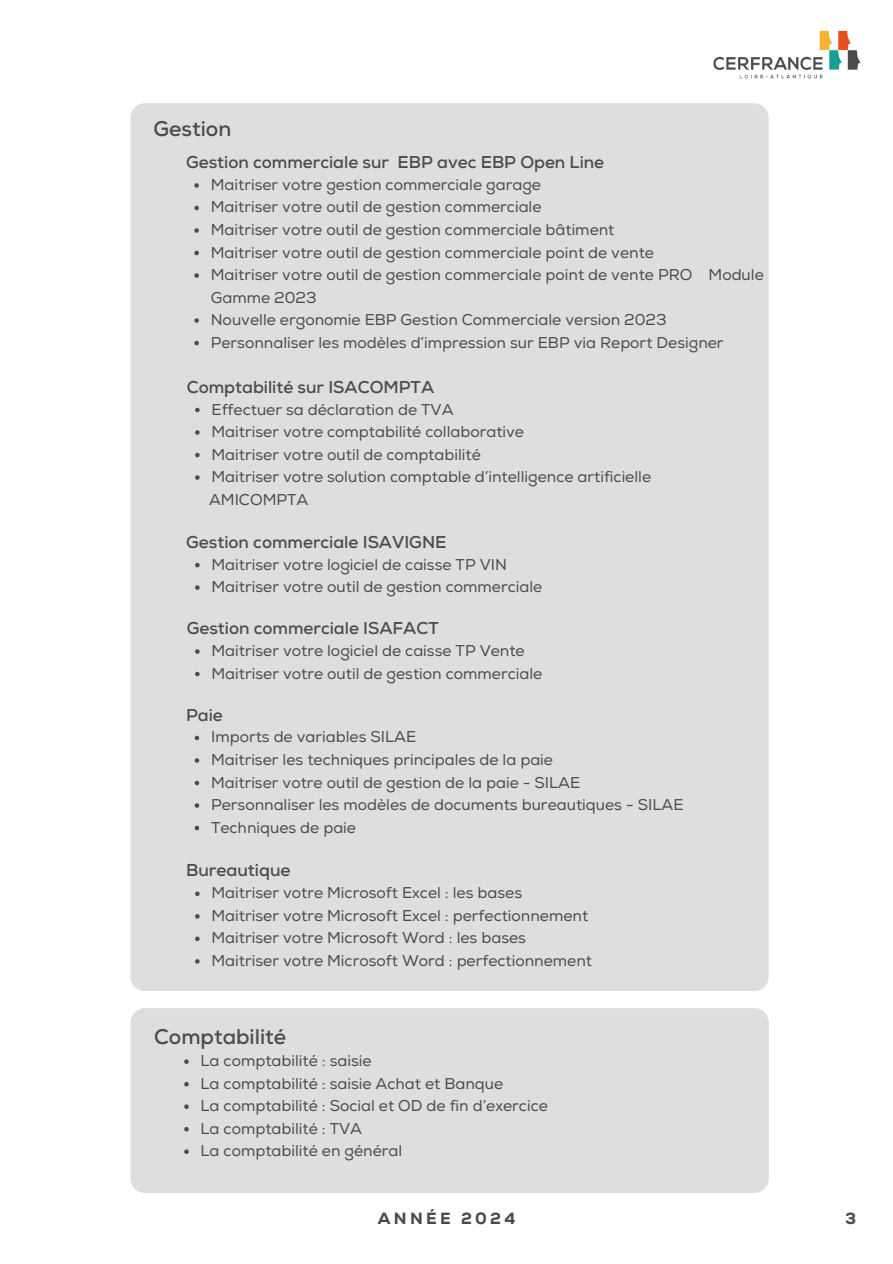
<style>
.page{position:relative;width:893px;height:1264px;background:#fff}
.page>*{position:absolute;margin:0;border:0;box-sizing:border-box;transform-origin:0 0}
.t1{font:700 21.15px "Nexa";color:#4b4b4d}
.t2{font:700 17.25px "Nexa";color:#4b4b4d}
.t3{font:700 17.1px "Nexa";color:#4b4b4d}
.t4{font:800 16.2px "Nexa";letter-spacing:.2em;color:#4b4b4d}
.t5{font:15.6px/22.5px "Nexa";color:#4b4b4d}
</style>
<div class="page">
<div style="left:130px;top:103px;width:638px;height:888px;background:#dedede;border-radius:15px"></div>
<img style="left:713px;top:30px;width:148px;height:49px">
<div style="left:130px;top:1008px;width:638px;height:184px;background:#dedede;border-radius:15px"></div>
<svg style="left:195px;top:408px;width:4px;height:4px"></svg>
<svg style="left:195px;top:430px;width:4px;height:5px"></svg>
<svg style="left:195px;top:453px;width:4px;height:4px"></svg>
<svg style="left:195px;top:475px;width:4px;height:5px"></svg>
<svg style="left:195px;top:563px;width:4px;height:4px"></svg>
<svg style="left:195px;top:585px;width:4px;height:5px"></svg>
<svg style="left:195px;top:649px;width:4px;height:4px"></svg>
<svg style="left:195px;top:671px;width:4px;height:5px"></svg>
<svg style="left:195px;top:735px;width:4px;height:5px"></svg>
<svg style="left:195px;top:758px;width:4px;height:4px"></svg>
<svg style="left:195px;top:780px;width:4px;height:5px"></svg>
<svg style="left:195px;top:803px;width:4px;height:4px"></svg>
<svg style="left:195px;top:825px;width:4px;height:5px"></svg>
<svg style="left:195px;top:891px;width:4px;height:5px"></svg>
<svg style="left:195px;top:914px;width:4px;height:4px"></svg>
<svg style="left:195px;top:936px;width:4px;height:5px"></svg>
<svg style="left:195px;top:959px;width:4px;height:4px"></svg>
<svg style="left:194px;top:183px;width:5px;height:5px"></svg>
<svg style="left:194px;top:206px;width:5px;height:4px"></svg>
<svg style="left:194px;top:228px;width:5px;height:5px"></svg>
<svg style="left:194px;top:251px;width:5px;height:4px"></svg>
<svg style="left:194px;top:273px;width:5px;height:5px"></svg>
<svg style="left:194px;top:318px;width:5px;height:5px"></svg>
<svg style="left:194px;top:341px;width:5px;height:4px"></svg>
<svg style="left:184px;top:1059px;width:5px;height:4px"></svg>
<svg style="left:184px;top:1082px;width:5px;height:4px"></svg>
<svg style="left:184px;top:1104px;width:5px;height:4px"></svg>
<svg style="left:184px;top:1127px;width:5px;height:4px"></svg>
<svg style="left:184px;top:1149px;width:5px;height:4px"></svg>
<p class="t1" style="left:153px;top:116px;width:79px">Gestion</p>
<p class="t3" style="left:186px;top:151px;width:419px">Gestion commerciale sur EBP avec EBP Open Line</p>
<p class="t5" style="left:211px;top:174px;width:332px">Maitriser votre gestion commerciale garage</p>
<p class="t5" style="left:211px;top:196px;width:332px">Maitriser votre outil de gestion commerciale</p>
<p class="t5" style="left:211px;top:219px;width:405px">Maitriser votre outil de gestion commerciale bâtiment</p>
<p class="t5" style="left:211px;top:241px;width:445px">Maitriser votre outil de gestion commerciale point de vente</p>
<p class="t5" style="left:211px;top:264px;width:554px">Maitriser votre outil de gestion commerciale point de vente PRO Module<br>Gamme 2023</p>
<p class="t5" style="left:211px;top:309px;width:457px">Nouvelle ergonomie EBP Gestion Commerciale version 2023</p>
<p class="t5" style="left:211px;top:331px;width:514px">Personnaliser les modèles d’impression sur EBP via Report Designer</p>
<p class="t3" style="left:187px;top:375px;width:249px">Comptabilité sur ISACOMPTA</p>
<p class="t5" style="left:211px;top:398px;width:243px">Effectuer sa déclaration de TVA</p>
<p class="t5" style="left:211px;top:421px;width:314px">Maitriser votre comptabilité collaborative</p>
<p class="t5" style="left:211px;top:443px;width:271px">Maitriser votre outil de comptabilité</p>
<p class="t5" style="left:211px;top:466px;width:441px">Maitriser votre solution comptable d’intelligence artificielle</p>
<p class="t5" style="left:209px;top:488px;width:101px">AMICOMPTA</p>
<p class="t3" style="left:186px;top:530px;width:262px">Gestion commerciale ISAVIGNE</p>
<p class="t5" style="left:211px;top:553px;width:297px">Maitriser votre logiciel de caisse TP VIN</p>
<p class="t5" style="left:211px;top:576px;width:332px">Maitriser votre outil de gestion commerciale</p>
<p class="t3" style="left:187px;top:617px;width:253px">Gestion commerciale ISAFACT</p>
<p class="t5" style="left:211px;top:640px;width:315px">Maitriser votre logiciel de caisse TP Vente</p>
<p class="t5" style="left:211px;top:662px;width:332px">Maitriser votre outil de gestion commerciale</p>
<p class="t3" style="left:186px;top:703px;width:38px">Paie</p>
<p class="t5" style="left:211px;top:726px;width:206px">Imports de variables SILAE</p>
<p class="t5" style="left:211px;top:749px;width:343px">Maitriser les techniques principales de la paie</p>
<p class="t5" style="left:211px;top:771px;width:371px">Maitriser votre outil de gestion de la paie - SILAE</p>
<p class="t5" style="left:211px;top:794px;width:474px">Personnaliser les modèles de documents bureautiques - SILAE</p>
<p class="t5" style="left:211px;top:816px;width:146px">Techniques de paie</p>
<p class="t2" style="left:186px;top:859px;width:106px">Bureautique</p>
<p class="t5" style="left:211px;top:882px;width:312px">Maitriser votre Microsoft Excel : les bases</p>
<p class="t5" style="left:211px;top:904px;width:378px">Maitriser votre Microsoft Excel : perfectionnement</p>
<p class="t5" style="left:211px;top:927px;width:316px">Maitriser votre Microsoft Word : les bases</p>
<p class="t5" style="left:211px;top:949px;width:382px">Maitriser votre Microsoft Word : perfectionnement</p>
<p class="t1" style="left:154px;top:1023px;width:134px">Comptabilité</p>
<p class="t5" style="left:200px;top:1050px;width:172px">La comptabilité : saisie</p>
<p class="t5" style="left:200px;top:1072px;width:304px">La comptabilité : saisie Achat et Banque</p>
<p class="t5" style="left:200px;top:1095px;width:349px">La comptabilité : Social et OD de fin d’exercice</p>
<p class="t5" style="left:200px;top:1117px;width:163px">La comptabilité : TVA</p>
<p class="t5" style="left:200px;top:1140px;width:203px">La comptabilité en général</p>
<p class="t4" style="left:378px;top:1207px;width:139px">ANNÉE 2024</p>
<p class="t4" style="left:845px;top:1207px;width:13px">3</p>
</div>
